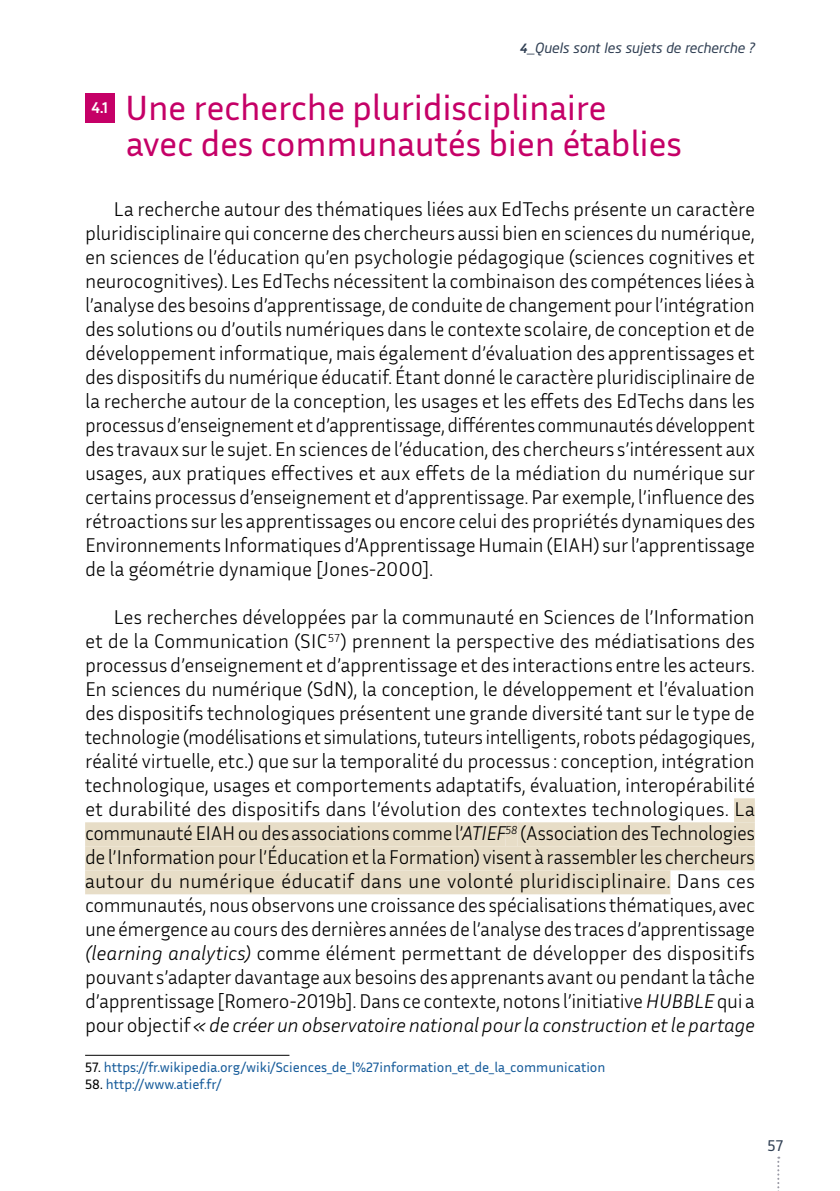
<style>
.page{position:relative;width:840px;height:1191px;background:#fff}
.page>*{position:absolute;margin:0;border:0;box-sizing:border-box;transform-origin:0 0}
.t1{font:36px/36px "Inria Sans";letter-spacing:-.01em;color:#c50067}
.t2{font:300 20px/24px "Inria Sans";letter-spacing:-.01em;color:#000;text-align:justify}
.t3{font:700 16px "Inria Sans";color:#fff}
.t4{font:16px "Inria Sans";color:#314054}
.t5{font:14px "Inria Sans";color:#165b9a}
.t6{font:italic 14px "Neo Sans Std";color:#314054}
.s1{font-family:"Inria Sans";font-weight:700}
.s2{font-style:italic}
.s3{color:#000}
</style>
<div class="page">
<svg style="left:777px;top:1157px;width:1px;height:34px"></svg>
<div style="left:733px;top:798px;width:21px;height:24px;background:#e7ddc7"></div>
<div style="left:85px;top:822px;width:420px;height:24px;background:#e7ddc7"></div>
<div style="left:505px;top:822px;width:12px;height:24px;background:#e7ddc7"></div>
<div style="left:517px;top:822px;width:237px;height:24px;background:#e7ddc7"></div>
<div style="left:85px;top:846px;width:669px;height:24px;background:#e7ddc7"></div>
<div style="left:85px;top:870px;width:585px;height:24px;background:#e7ddc7"></div>
<hr style="left:85px;top:1054px;width:204px;height:1px;background:#000">
<div style="left:85px;top:93px;width:30px;height:30px;background:#c50067"></div>
<p class="t3" style="left:91px;top:98px;width:18px">4.1</p>
<p class="t6" style="left:520px;top:39px;width:236px"><span class="s1">4</span>_Quels sont les sujets de recherche ?</p>
<h1 class="t1" style="left:125px;top:89px;width:558px">Une recherche pluridisciplinaire avec des communautés bien établies</h1>
<p class="t2" style="left:85px;top:196px;width:671px;text-indent:28px">La recherche autour des thématiques liées aux EdTechs présente un caractère pluridisciplinaire qui concerne des chercheurs aussi bien en sciences du numérique, en sciences de l’éducation qu’en psychologie pédagogique (sciences cognitives et neurocognitives). Les EdTechs nécessitent la combinaison des compétences liées à l’analyse des besoins d’apprentissage, de conduite de changement pour l’intégration des solutions ou d’outils numériques dans le contexte scolaire, de conception et de développement informatique, mais également d’évaluation des apprentissages et des dispositifs du numérique éducatif. Étant donné le caractère pluridisciplinaire de la recherche autour de la conception, les usages et les effets des EdTechs dans les processus d’enseignement et d’apprentissage, différentes communautés développent des travaux sur le sujet. En sciences de l’éducation, des chercheurs s’intéressent aux usages, aux pratiques effectives et aux effets de la médiation du numérique sur certains processus d’enseignement et d’apprentissage. Par exemple, l’influence des rétroactions sur les apprentissages ou encore celui des propriétés dynamiques des Environnements Informatiques d’Apprentissage Humain (EIAH) sur l’apprentissage de la géométrie dynamique [Jones-2000].</p>
<p class="t2" style="left:85px;top:604px;width:671px;text-indent:28px">Les recherches développées par la communauté en Sciences de l’Information et de la Communication (SIC<sup>57</sup>) prennent la perspective des médiatisations des processus d’enseignement et d’apprentissage et des interactions entre les acteurs.<br>En sciences du numérique (SdN), la conception, le développement et l’évaluation des dispositifs technologiques présentent une grande diversité tant sur le type de technologie (modélisations et simulations, tuteurs intelligents, robots pédagogiques, réalité virtuelle, etc.) que sur la temporalité du processus : conception, intégration technologique, usages et comportements adaptatifs, évaluation, interopérabilité et durabilité des dispositifs dans l’évolution des contextes technologiques. La communauté EIAH ou des associations comme l’<span class="s2">ATIEF</span><sup>58</sup> (Association des Technologies de l’Information pour l’Éducation et la Formation) visent à rassembler les chercheurs autour du numérique éducatif dans une volonté pluridisciplinaire. Dans ces communautés, nous observons une croissance des spécialisations thématiques, avec une émergence au cours des dernières années de l’analyse des traces d’apprentissage <span class="s2">(learning analytics)</span> comme élément permettant de développer des dispositifs pouvant s’adapter davantage aux besoins des apprenants avant ou pendant la tâche d’apprentissage [Romero-2019b]. Dans ce contexte, notons l’initiative <span class="s2">HUBBLE</span> qui a pour objectif <span class="s2">« de créer un observatoire national pour la construction et le partage</span></p>
<p class="t5" style="left:85px;top:1058px;width:521px"><span class="s3">57.</span> https://fr.wikipedia.org/wiki/Sciences_de_l%27information_et_de_la_communication</p>
<p class="t5" style="left:85px;top:1075px;width:138px"><span class="s3">58.</span> http://www.atief.fr/</p>
<p class="t4" style="left:767px;top:1135px;width:17px">57</p>
</div>
